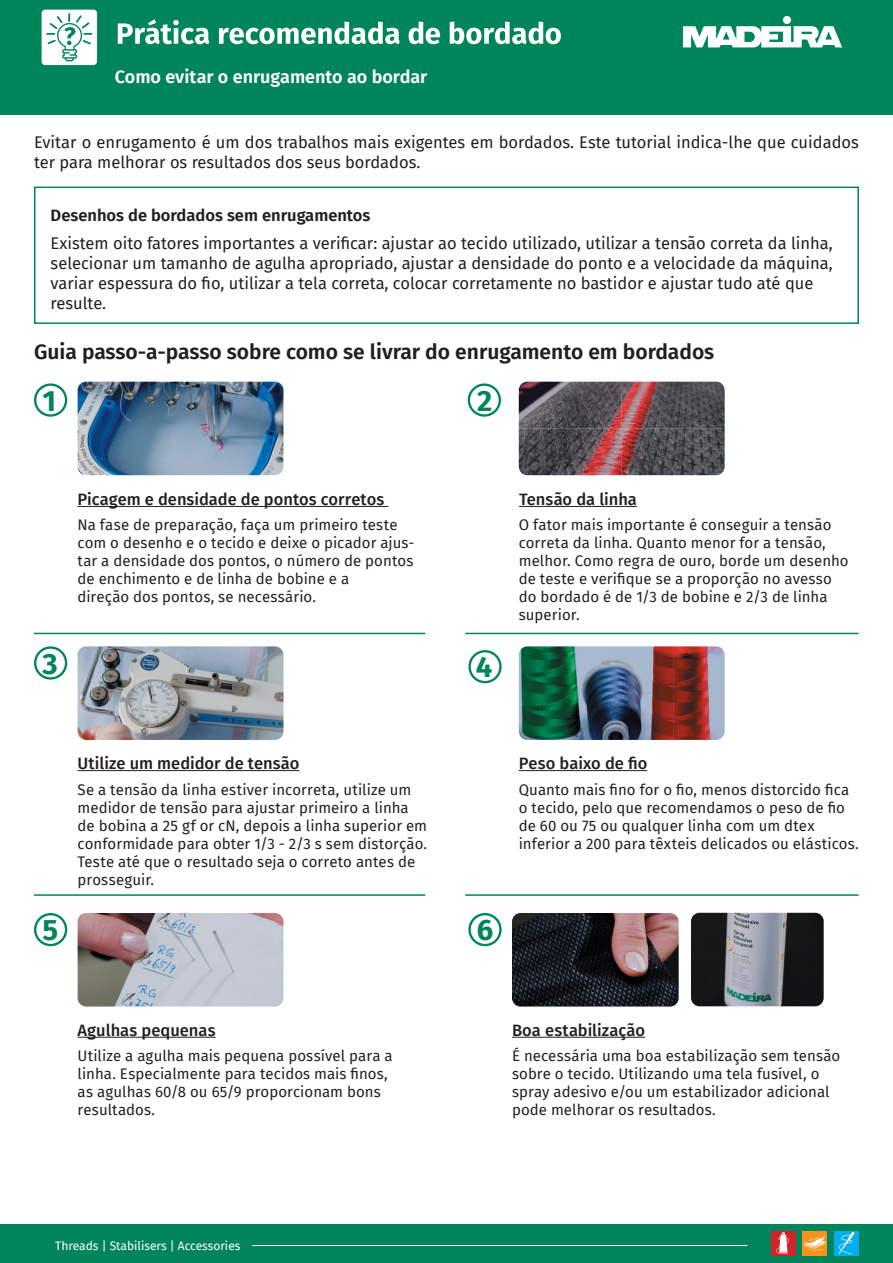
<style>
.page{position:relative;width:893px;height:1263px;background:#fff}
.page>*{position:absolute;margin:0;border:0;box-sizing:border-box;transform-origin:0 0}
.t1{font:700 29.4px "Fira Sans";color:#00845a}
.t2{font:600 21px "Fira Sans";color:#231f20}
.t3{font:600 18px "Fira Sans";letter-spacing:-.005em;color:#fff}
.t4{font:16.5px/19.8px "Fira Sans";color:#231f20}
.t5{font:500 16.5px "Fira Sans";color:#231f20}
.t6{font:600 16.5px "Fira Sans";color:#231f20}
.t7{font:15px/18px "Fira Sans";letter-spacing:.005em;color:#231f20}
.t8{font:12px "Fira Sans";color:#fff}
</style>
<div class="page">
<div style="left:34px;top:383px;width:33px;height:34px;border:2px solid #00845a;border-radius:50%"></div>
<div style="left:34px;top:646px;width:33px;height:34px;border:2px solid #00845a;border-radius:50%"></div>
<div style="left:468px;top:383px;width:33px;height:34px;border:2px solid #00845a;border-radius:50%"></div>
<hr style="left:34px;top:894px;width:391px;height:2px;background:#00845a">
<hr style="left:465px;top:894px;width:393px;height:2px;background:#00845a">
<img style="left:78px;top:382px;width:205px;height:93px">
<img style="left:519px;top:382px;width:206px;height:93px">
<img style="left:78px;top:646px;width:205px;height:94px">
<hr style="left:78px;top:506px;width:310px;height:1px;background:#231f20">
<hr style="left:519px;top:506px;width:118px;height:1px;background:#231f20">
<hr style="left:78px;top:770px;width:221px;height:1px;background:#231f20">
<div style="left:468px;top:650px;width:34px;height:33px;border:2px solid #00845a;border-radius:50%"></div>
<img style="left:519px;top:646px;width:206px;height:94px">
<hr style="left:519px;top:770px;width:128px;height:1px;background:#231f20">
<div style="left:34px;top:913px;width:33px;height:33px;border:2px solid #00845a;border-radius:50%"></div>
<img style="left:78px;top:913px;width:205px;height:93px">
<hr style="left:78px;top:1037px;width:138px;height:1px;background:#231f20">
<hr style="left:34px;top:633px;width:391px;height:1px;background:#00845a">
<hr style="left:465px;top:633px;width:393px;height:1px;background:#00845a">
<div style="left:0;top:0;width:893px;height:115px;background:#00845a"></div>
<svg style="left:683px;top:26px;width:159px;height:21px"></svg>
<div style="left:783px;top:16px;width:8px;height:8px;background:#fff;border-radius:50%"></div>
<div style="left:0;top:1223px;width:893px;height:39px;background:#00845a"></div>
<div style="left:802px;top:1231px;width:25px;height:24px;background:#f7931d"></div>
<svg style="left:803px;top:1236px;width:23px;height:15px"></svg>
<div style="left:771px;top:1231px;width:25px;height:24px;background:#d1232a"></div>
<div style="left:834px;top:1231px;width:25px;height:24px;background:#00aeef"></div>
<svg style="left:838px;top:1232px;width:16px;height:22px"></svg>
<svg style="left:776px;top:1232px;width:13px;height:22px"></svg>
<hr style="left:252px;top:1245px;width:495px;height:1px;background:#fff">
<svg style="left:118px;top:19px;width:91px;height:25px"></svg>
<svg style="left:219px;top:22px;width:181px;height:22px"></svg>
<svg style="left:409px;top:22px;width:31px;height:22px"></svg>
<svg style="left:450px;top:22px;width:111px;height:22px"></svg>
<div style="left:42px;top:10px;width:55px;height:55px;background:#fff;border-radius:4px"></div>
<svg style="left:46px;top:13px;width:46px;height:48px"></svg>
<div style="left:468px;top:913px;width:34px;height:33px;border:2px solid #00845a;border-radius:50%"></div>
<img style="left:512px;top:913px;width:167px;height:93px">
<hr style="left:512px;top:1037px;width:133px;height:1px;background:#231f20">
<div style="left:34px;top:187px;width:825px;height:137px;border:2px solid #00845a"></div>
<img style="left:691px;top:913px;width:133px;height:93px">
<p class="t3" style="left:115px;top:62px;width:314px">Como evitar o enrugamento ao bordar</p>
<p class="t4" style="left:34px;top:132px;width:826px">Evitar o enrugamento é um dos trabalhos mais exigentes em bordados. Este tutorial indica-lhe que cuidados ter para melhorar os resultados dos seus bordados.</p>
<p class="t6" style="left:51px;top:202px;width:321px">Desenhos de bordados sem enrugamentos</p>
<p class="t4" style="left:51px;top:233px;width:784px">Existem oito fatores importantes a verificar: ajustar ao tecido utilizado, utilizar a tensão correta da linha, selecionar um tamanho de agulha apropriado, ajustar a densidade do ponto e a velocidade da máquina, variar espessura do fio, utilizar a tela correta, colocar corretamente no bastidor e ajustar tudo até que resulte.</p>
<h2 class="t2" style="left:34px;top:334px;width:682px">Guia passo-a-passo sobre como se livrar do enrugamento em bordados</h2>
<h1 class="t1" style="left:42px;top:376px;width:15px">1</h1>
<h1 class="t1" style="left:477px;top:376px;width:17px">2</h1>
<h1 class="t1" style="left:42px;top:638px;width:17px">3</h1>
<p class="t5" style="left:78px;top:486px;width:308px">Picagem e densidade de pontos corretos</p>
<p class="t5" style="left:519px;top:486px;width:119px">Tensão da linha</p>
<p class="t7" style="left:78px;top:516px;width:338px">Na fase de preparação, faça um primeiro teste com o desenho e o tecido e deixe o picador ajus&shy;tar a densidade dos pontos, o número de pontos de enchimento e de linha de bobine e a<br>direção dos pontos, se necessário.</p>
<p class="t7" style="left:519px;top:516px;width:331px">O fator mais importante é conseguir a tensão correta da linha. Quanto menor for a tensão, melhor. Como regra de ouro, borde um desenho de teste e verifique se a proporção no avesso do bordado é de 1/3 de bobine e 2/3 de linha superior.</p>
<h1 class="t1" style="left:476px;top:642px;width:18px">4</h1>
<h1 class="t1" style="left:42px;top:905px;width:17px">5</h1>
<p class="t5" style="left:78px;top:750px;width:223px">Utilize um medidor de tensão</p>
<p class="t7" style="left:78px;top:780px;width:351px">Se a tensão da linha estiver incorreta, utilize um medidor de tensão para ajustar primeiro a linha de bobina a 25 gf or cN, depois a linha superior em conformidade para obter 1/3 - 2/3 s sem distorção.<br>Teste até que o resultado seja o correto antes de prosseguir.</p>
<p class="t5" style="left:519px;top:750px;width:130px">Peso baixo de fio</p>
<p class="t7" style="left:519px;top:780px;width:341px">Quanto mais fino for o fio, menos distorcido fica o tecido, pelo que recomendamos o peso de fio de 60 ou 75 ou qualquer linha com um dtex inferior a 200 para têxteis delicados ou elásticos.</p>
<h1 class="t1" style="left:477px;top:905px;width:18px">6</h1>
<p class="t5" style="left:78px;top:1017px;width:140px">Agulhas pequenas</p>
<p class="t7" style="left:78px;top:1046px;width:317px">Utilize a agulha mais pequena possível para a linha. Especialmente para tecidos mais finos, as agulhas 60/8 ou 65/9 proporcionam bons resultados.</p>
<p class="t5" style="left:512px;top:1017px;width:135px">Boa estabilização</p>
<p class="t7" style="left:512px;top:1046px;width:330px">É necessária uma boa estabilização sem tensão sobre o tecido. Utilizando uma tela fusível, o spray adesivo e/ou um estabilizador adicional pode melhorar os resultados.</p>
<p class="t8" style="left:55px;top:1236px;width:187px">Threads | Stabilisers | Accessories</p>
</div>
